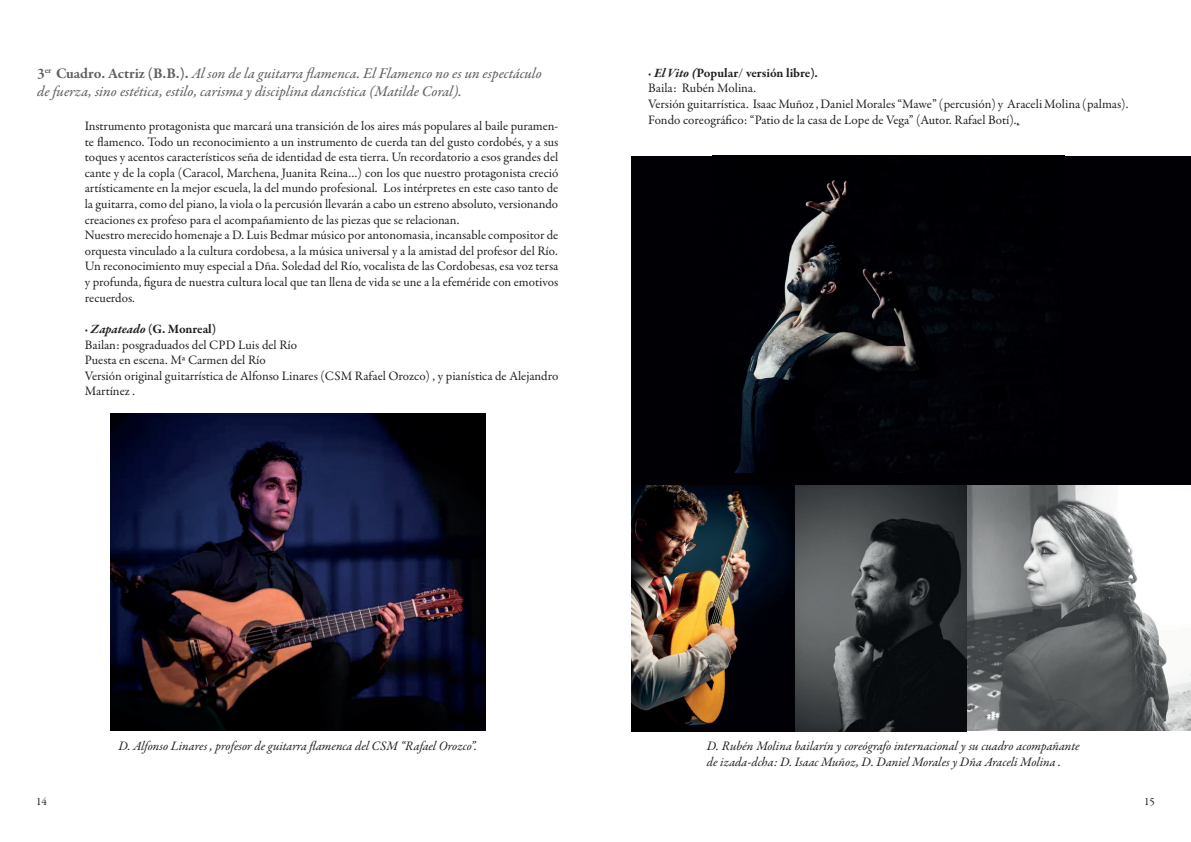
<style>
.page{position:relative;width:1191px;height:842px;background:#fff}
.page>*{position:absolute;margin:0;border:0;box-sizing:border-box;transform-origin:0 0}
.t1{font:15px/18px "Garamond Premr Pro Med It";color:#616164}
.t2{font:13px/15.6px "Garamond Premr Pro";color:#231f20}
.t3{font:italic 13px/15.6px "Garamond Premr Pro";color:#231f20}
.t4{font:11px "Garamond Premr Pro";color:#231f20}
.s1{font-family:"Garamond Premr Pro";font-weight:700}
.s2{font-weight:700;font-style:italic}
.s3{font-weight:700}
.s4{font-family:"Minion Pro";font-size:12px}
</style>
<div class="page">
<div style="left:631px;top:156px;width:559px;height:330px;background:#010105"></div>
<img style="left:110px;top:413px;width:375px;height:318px">
<img style="left:734px;top:180px;width:314px;height:293px">
<img style="left:631px;top:486px;width:560px;height:245px">
<p class="t1" style="left:37px;top:65px;width:506px"><span class="s1">3</span><sup>er</sup> <span class="s1">Cuadro. Actriz (B.B.).</span> Al son de la guitarra flamenca. El Flamenco no es un espectáculo de fuerza, sino estética, estilo, carisma y disciplina dancística (Matilde Coral).</p>
<p class="t2" style="left:85px;top:118px;width:475px">Instrumento protagonista que marcará una transición de los aires más populares al baile puramen&shy;te flamenco. Todo un reconocimiento a un instrumento de cuerda tan del gusto cordobés, y a sus toques y acentos característicos seña de identidad de esta tierra. Un recordatorio a esos grandes del cante y de la copla (Caracol, Marchena, Juanita Reina…) con los que nuestro protagonista creció artísticamente en la mejor escuela, la del mundo profesional. Los intérpretes en este caso tanto de la guitarra, como del piano, la viola o la percusión llevarán a cabo un estreno absoluto, versionando creaciones ex profeso para el acompañamiento de las piezas que se relacionan.<br>Nuestro merecido homenaje a D. Luis Bedmar músico por antonomasia, incansable compositor de orquesta vinculado a la cultura cordobesa, a la música universal y a la amistad del profesor del Río.<br>Un reconocimiento muy especial a Dña. Soledad del Río, vocalista de las Cordobesas, esa voz tersa y profunda, figura de nuestra cultura local que tan llena de vida se une a la efeméride con emotivos recuerdos.</p>
<p class="t2" style="left:85px;top:321px;width:475px"><span class="s2">· Zapateado</span> <span class="s3">(G. Monreal)<br></span>Bailan: posgraduados del CPD Luis del Río<br>Puesta en escena. Mª Carmen del Río<br>Versión original guitarrística de Alfonso Linares (CSM Rafael Orozco) , y pianística de Alejandro Martínez .</p>
<p class="t2" style="left:648px;top:65px;width:481px"><span class="s2">· El Vito (</span><span class="s3">Popular/ versión libre).<br></span>Baila: Rubén Molina.<br>Versión guitarrística. Isaac Muñoz , Daniel Morales “Mawe” (percusión) y Araceli Molina (palmas).<br>Fondo coreográfico: “Patio de la casa de Lope de Vega” (Autor. Rafael Botí).<span class="s4">.</span></p>
<p class="t3" style="left:118px;top:739px;width:360px">D. Alfonso Linares , profesor de guitarra flamenca del CSM “Rafael Orozco”.</p>
<p class="t3" style="left:707px;top:739px;width:374px">D. Rubén Molina bailarín y coreógrafo internacional y su cuadro acompañante de izada-dcha: D. Isaac Muñoz, D. Daniel Morales y Dña Araceli Molina .</p>
<p class="t4" style="left:36px;top:794px;width:12px">14</p>
<p class="t4" style="left:1144px;top:794px;width:12px">15</p>
</div>
